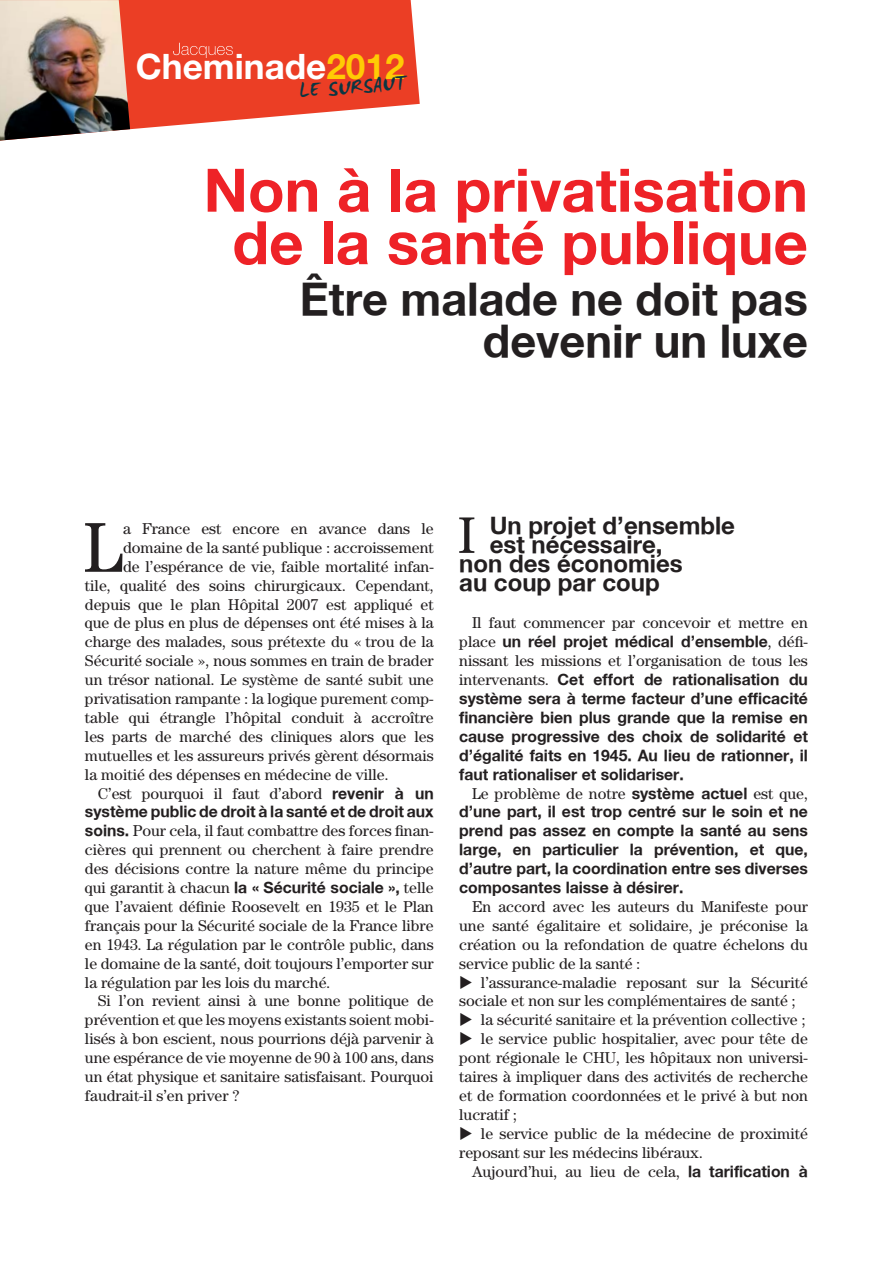
<style>
.page{position:relative;width:893px;height:1263px;background:#fff}
.page>*{position:absolute;margin:0;border:0;box-sizing:border-box;transform-origin:0 0}
.t1{font:70.65px "Century Std";color:#231f20}
.t2{font:700 60px/52.5px "Helvetica Neue";color:#ee2227;text-align:center}
.t3{font:700 45px/42px "Helvetica Neue";color:#231f20;text-align:right}
.t4{font:700 35.1px "Helvetica Neue";color:#fff}
.t5{font:700 24px "Helvetica Neue";color:#231f20}
.t6{font:22.5px "WC Mano Negra Bta";color:#0b3642}
.t7{font:15.75px/18.9px "Century Std";color:#231f20;text-align:justify}
.t8{font:700 15.75px/18.9px "Helvetica Neue";color:#231f20;text-align:justify}
.s1{color:#ffcb04}
.s2{font-family:"Helvetica Neue";font-weight:700}
.s3{font-family:"Century Std";font-weight:400;font-size:51.45px}
.s4{font-family:"Century Std";font-weight:400}
</style>
<div class="page">
<svg style="left:130px;top:0;width:290px;height:130px;background:#ed553f"></svg>
<svg style="left:173px;top:43px;width:60px;height:15px"></svg>
<img style="left:0;top:0;width:130px;height:141px">
<h3 class="t4" style="left:136px;top:54px;width:270px">Cheminade<span class="s1">2012</span></h3>
<h3 class="t6" style="left:298px;top:77px;width:108px;rotate:-5deg">LE SURSAUT</h3>
<h2 class="t2" style="left:204px;top:163px;width:606px">Non à la privatisation de la santé publique</h2>
<h3 class="t3" style="left:300px;top:277px;width:510px">Être malade ne doit pas devenir un luxe</h3>
<h1 class="t1" style="left:84px;top:521px;width:41px">L</h1>
<p class="t7" style="left:123px;top:520px;width:312px">a France est encore en avance dans le</p>
<p class="t7" style="left:123px;top:539px;width:312px">domaine de la santé publique : accroissement</p>
<p class="t7" style="left:123px;top:558px;width:312px">de l’espérance de vie, faible mortalité infan-</p>
<p class="t7" style="left:85px;top:577px;width:350px">tile, qualité des soins chirurgicaux. Cependant,</p>
<p class="t7" style="left:85px;top:596px;width:350px">depuis que le plan Hôpital 2007 est appliqué et</p>
<p class="t7" style="left:85px;top:615px;width:350px">que de plus en plus de dépenses ont été mises à la</p>
<p class="t7" style="left:85px;top:634px;width:350px">charge des malades, sous prétexte du « trou de la</p>
<p class="t7" style="left:85px;top:653px;width:350px">Sécurité sociale », nous sommes en train de brader</p>
<p class="t7" style="left:85px;top:671px;width:350px">un trésor national. Le système de santé subit une</p>
<p class="t7" style="left:85px;top:690px;width:350px">privatisation rampante : la logique purement comp-</p>
<p class="t7" style="left:85px;top:709px;width:350px">table qui étrangle l’hôpital conduit à accroître</p>
<p class="t7" style="left:85px;top:728px;width:350px">les parts de marché des cliniques alors que les</p>
<p class="t7" style="left:85px;top:747px;width:350px">mutuelles et les assureurs privés gèrent désormais</p>
<p class="t7" style="left:85px;top:766px;width:305px">la moitié des dépenses en médecine de ville.</p>
<p class="t7" style="left:98px;top:785px;width:337px">C’est pourquoi il faut d’abord <span class="s2">revenir à un</span></p>
<p class="t8" style="left:85px;top:802px;width:350px">système public de droit à la santé et de droit aux</p>
<p class="t7" style="left:85px;top:823px;width:350px"><span class="s2">soins.</span> Pour cela, il faut combattre des forces finan&shy;cières qui prennent ou cherchent à faire prendre des décisions contre la nature même du principe qui garantit à chacun <span class="s2">la « Sécurité sociale »,</span> telle que l’avaient définie Roosevelt en 1935 et le Plan français pour la Sécurité sociale de la France libre en 1943. La régulation par le contrôle public, dans le domaine de la santé, doit toujours l’emporter sur la régulation par les lois du marché.</p>
<p class="t7" style="left:85px;top:993px;width:350px;text-indent:13px">Si l’on revient ainsi à une bonne politique de prévention et que les moyens existants soient mobi&shy;lisés à bon escient, nous pourrions déjà parvenir à une espérance de vie moyenne de 90 à 100 ans, dans un état physique et sanitaire satisfaisant. Pourquoi faudrait-il s’en priver ?</p>
<h3 class="t5" style="left:458px;top:511px;width:278px"><span class="s3">I</span> Un projet d’ensemble</h3>
<h3 class="t5" style="left:490px;top:529px;width:174px">est nécessaire,</h3>
<h3 class="t5" style="left:459px;top:548px;width:225px">non des économies</h3>
<h3 class="t5" style="left:459px;top:567px;width:202px">au coup par coup</h3>
<p class="t7" style="left:472px;top:615px;width:337px">Il faut commencer par concevoir et mettre en</p>
<p class="t8" style="left:459px;top:632px;width:350px"><span class="s4">place</span> un réel projet médical d’ensemble<span class="s4">, défi-</span></p>
<p class="t7" style="left:459px;top:653px;width:350px">nissant les missions et l’organisation de tous les</p>
<p class="t8" style="left:459px;top:670px;width:350px"><span class="s4">intervenants.</span> Cet effort de rationalisation du système sera à terme facteur d’une efficacité financière bien plus grande que la remise en cause progressive des choix de solidarité et d’égalité faits en 1945. Au lieu de rationner, il faut rationaliser et solidariser.</p>
<p class="t7" style="left:472px;top:785px;width:337px">Le problème de notre <span class="s2">système actuel</span> est que,</p>
<p class="t8" style="left:459px;top:802px;width:350px">d’une part, il est trop centré sur le soin et ne prend pas assez en compte la santé au sens large, en particulier la prévention, et que, d’autre part, la coordination entre ses diverses composantes laisse à désirer.</p>
<p class="t7" style="left:459px;top:898px;width:350px;text-indent:13px">En accord avec les auteurs du Manifeste pour une santé égalitaire et solidaire, je préconise la création ou la refondation de quatre échelons du service public de la santé :</p>
<p class="t7" style="left:481px;top:974px;width:328px">l’assurance-maladie reposant sur la Sécurité</p>
<p class="t7" style="left:459px;top:993px;width:338px">sociale et non sur les complémentaires de santé ;</p>
<p class="t7" style="left:481px;top:1012px;width:326px">la sécurité sanitaire et la prévention collective ;</p>
<p class="t7" style="left:481px;top:1031px;width:328px">le service public hospitalier, avec pour tête de</p>
<p class="t7" style="left:459px;top:1049px;width:350px">pont régionale le CHU, les hôpitaux non universi-</p>
<p class="t7" style="left:459px;top:1068px;width:350px">taires à impliquer dans des activités de recherche</p>
<p class="t7" style="left:459px;top:1087px;width:350px">et de formation coordonnées et le privé à but non</p>
<p class="t7" style="left:459px;top:1106px;width:59px">lucratif ;</p>
<p class="t7" style="left:481px;top:1125px;width:328px">le service public de la médecine de proximité</p>
<p class="t7" style="left:459px;top:1144px;width:245px">reposant sur les médecins libéraux.</p>
<p class="t7" style="left:472px;top:1163px;width:337px">Aujourd’hui, au lieu de cela, <span class="s2">la tarification à</span></p>
</div>
